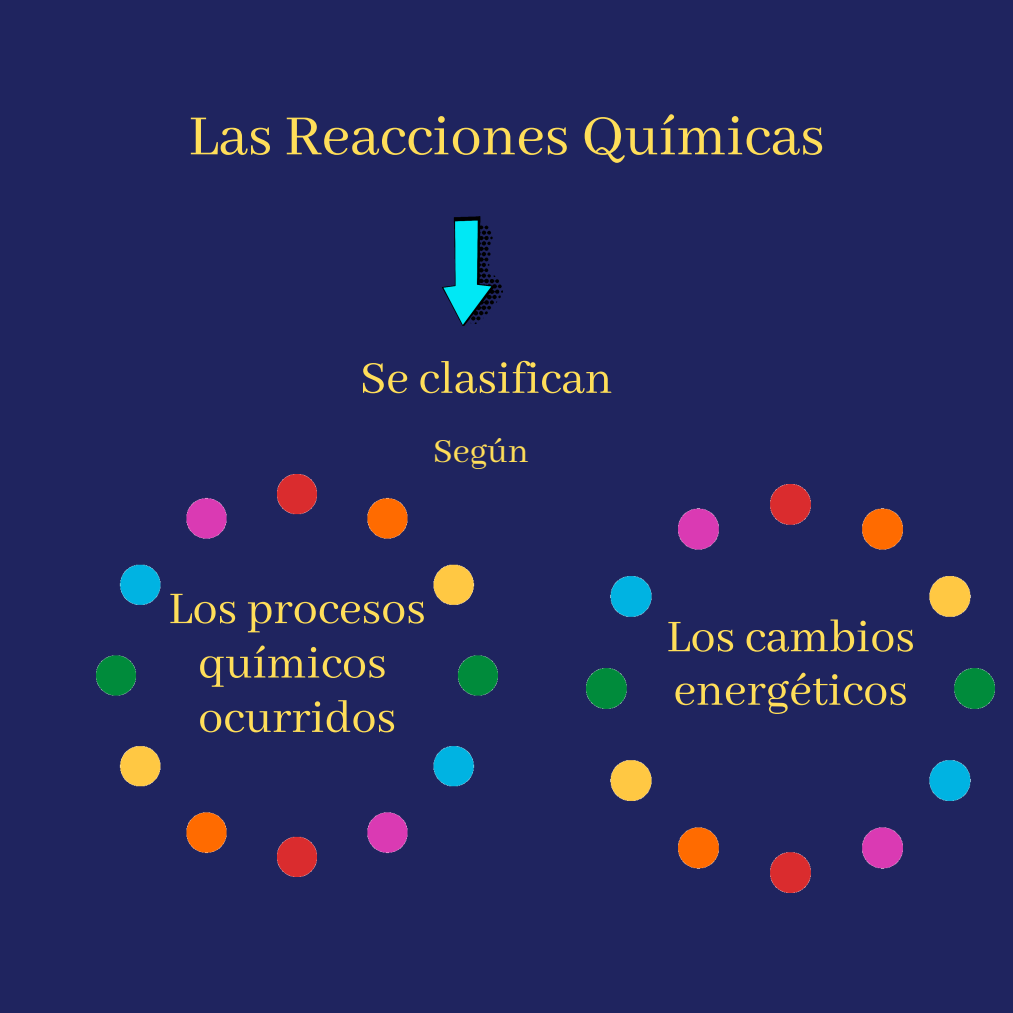
<style>
.page{position:relative;width:1013px;height:1013px;background:#fff}
.page>*{position:absolute;margin:0;border:0;box-sizing:border-box;transform-origin:0 0}
.t1{font:62.5px "Abhaya Libre";color:#ffde59}
.t2{font:50px/54.4px "Abhaya Libre";color:#ffde59;text-align:center}
.t3{font:37.5px "Abhaya Libre";color:#ffde59}
</style>
<div class="page">
<div style="left:0;top:0;width:1012px;height:1012px;background:#1f245f"></div>
<img style="left:442px;top:216px;width:60px;height:109px">
<img style="left:96px;top:475px;width:402px;height:401px">
<img style="left:586px;top:484px;width:408px;height:409px">
<p class="t1" style="left:188px;top:102px;width:637px">Las Reacciones Químicas</p>
<p class="t2" style="left:360px;top:353px;width:254px">Se clasifican</p>
<p class="t3" style="left:433px;top:430px;width:97px">Según</p>
<p class="t2" style="left:168px;top:583px;width:259px">Los procesos químicos ocurridos</p>
<p class="t2" style="left:666px;top:612px;width:250px;line-height:53.5px;text-align:left">Los cambios energéticos</p>
</div>
